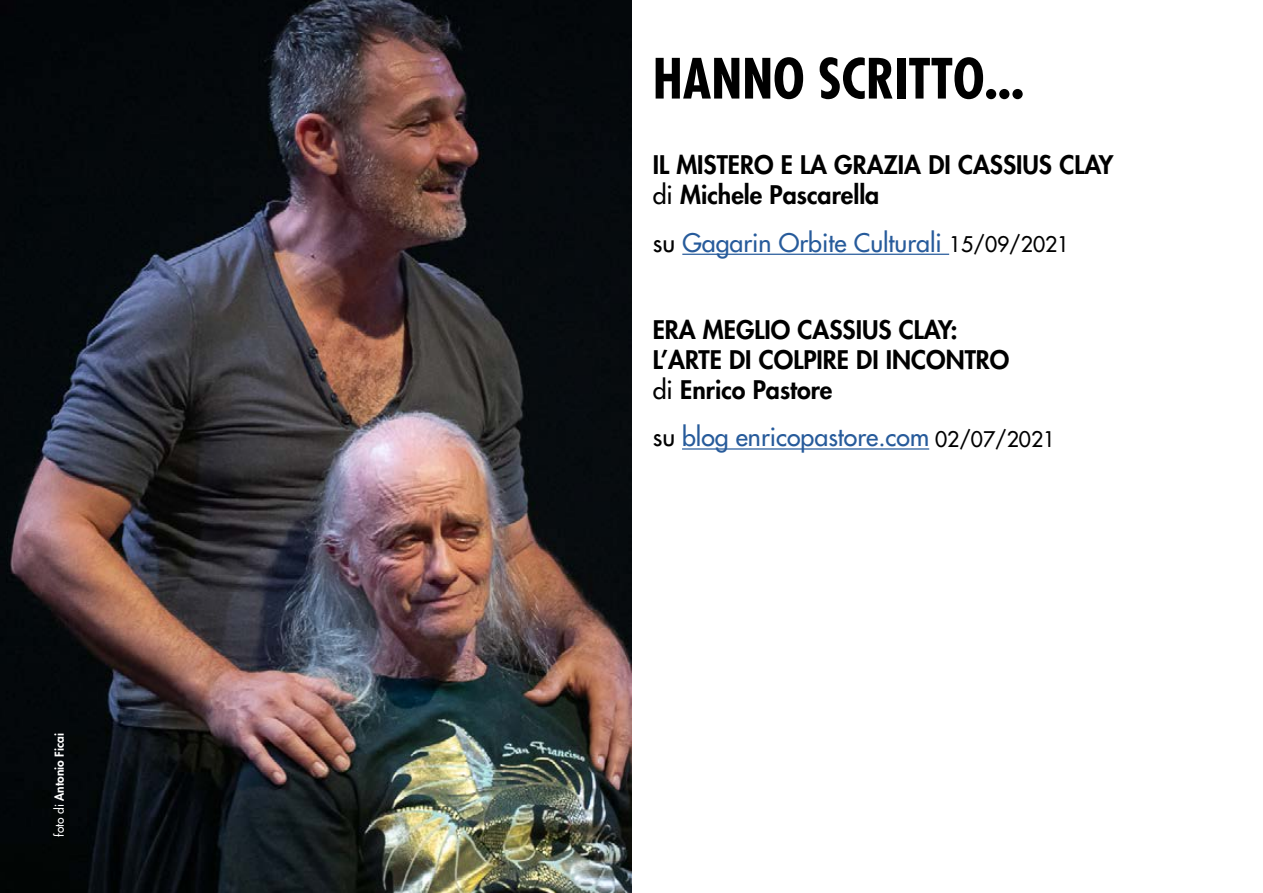
<style>
.page{position:relative;width:1263px;height:893px;background:#fff}
.page>*{position:absolute;margin:0;border:0;box-sizing:border-box;transform-origin:0 0}
.t1{font:700 condensed 54px "Futura Std";color:#000}
.t2{font:800 24.9px/30px "Futura Std";color:#000}
.t3{font:500 24.9px "Futura Std";color:#275b9b}
.t4{font:800 12px "Futura Std";color:#fff}
.s1{font-weight:500}
.s2{color:#000}
.s3{font-size:21px;color:#000}
</style>
<div class="page">
<img style="left:0;top:0;width:631px;height:893px">
<hr style="left:682px;top:254px;width:267px;height:1px;background:#275b9b">
<hr style="left:682px;top:448px;width:247px;height:2px;background:#275b9b">
<p class="t4" style="left:52px;top:836px;width:105px;rotate:-90deg"><span class="s1">foto di</span> Antonio Ficai</p>
<h1 class="t1" style="left:653px;top:45px;width:373px">HANNO SCRITTO...</h1>
<p class="t2" style="left:653px;top:150px;width:462px">IL MISTERO E LA GRAZIA DI CASSIUS CLAY <span class="s1">di</span> Michele Pascarella</p>
<p class="t3" style="left:653px;top:227px;width:418px"><span class="s2">su</span> Gagarin Orbite Culturali <span class="s3">15/09/2021</span></p>
<p class="t2" style="left:653px;top:314px;width:358px">ERA MEGLIO CASSIUS CLAY:<br>L’ARTE DI COLPIRE DI INCONTRO <span class="s1">di</span> Enrico Pastore</p>
<p class="t3" style="left:653px;top:422px;width:404px"><span class="s2">su</span> blog enricopastore.com <span class="s3">02/07/2021</span></p>
</div>
